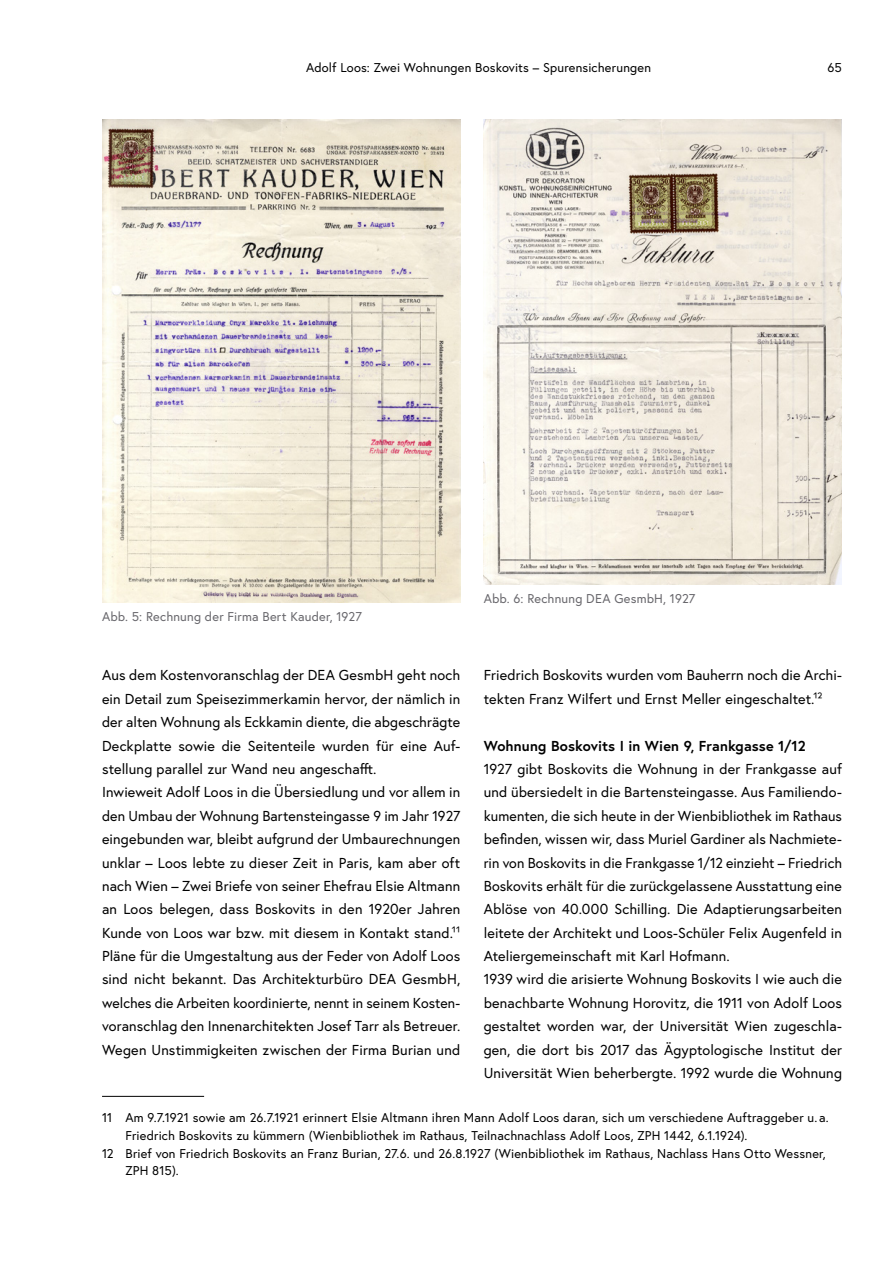
<style>
.page{position:relative;width:893px;height:1263px;background:#fff}
.page>*{position:absolute;margin:0;border:0;box-sizing:border-box;transform-origin:0 0}
.t1{font:14.4px/23.4px "Europa Austria";letter-spacing:.005em;color:#000}
.t2{font:700 14.4px "Europa Austria";letter-spacing:.01em;color:#000}
.t3{font:12.75px "Europa Austria";letter-spacing:.015em;color:#000}
.t4{font:12.75px "Europa Austria";letter-spacing:.015em;color:#68676c}
</style>
<div class="page">
<hr style="left:102px;top:1096px;width:102px;height:1px;background:#000">
<img style="left:102px;top:119px;width:358px;height:483px">
<img style="left:484px;top:119px;width:358px;height:466px">
<p class="t3" style="left:306px;top:59px;width:347px">Adolf Loos: Zwei Wohnungen Boskovits – Spurensicherungen</p>
<p class="t3" style="left:828px;top:59px;width:16px">65</p>
<p class="t4" style="left:102px;top:608px;width:259px">Abb. 5: Rechnung der Firma Bert Kauder, 1927</p>
<p class="t1" style="left:102px;top:663px;width:360px">Aus dem Kostenvoranschlag der DEA GesmbH geht noch ein Detail zum Speisezimmerkamin hervor, der nämlich in der alten Wohnung als Eckkamin diente, die abgeschrägte Deckplatte sowie die Seitenteile wurden für eine Auf&shy;stellung parallel zur Wand neu angeschafft.<br>Inwieweit Adolf Loos in die Übersiedlung und vor allem in den Umbau der Wohnung Bartensteingasse 9 im Jahr 1927 eingebunden war, bleibt aufgrund der Umbaurechnungen unklar – Loos lebte zu dieser Zeit in Paris, kam aber oft nach Wien – Zwei Briefe von seiner Ehefrau Elsie Altmann an Loos belegen, dass Boskovits in den 1920er Jahren Kunde von Loos war bzw. mit diesem in Kontakt stand.11<br>Pläne für die Umgestaltung aus der Feder von Adolf Loos sind nicht bekannt. Das Architekturbüro DEA GesmbH, welches die Arbeiten koordinierte, nennt in seinem Kosten&shy;voranschlag den Innenarchitekten Josef Tarr als Betreuer.<br>Wegen Unstimmigkeiten zwischen der Firma Burian und</p>
<p class="t4" style="left:484px;top:591px;width:211px">Abb. 6: Rechnung DEA GesmbH, 1927</p>
<p class="t1" style="left:484px;top:663px;width:360px">Friedrich Boskovits wurden vom Bauherrn noch die Archi&shy;tekten Franz Wilfert und Ernst Meller eingeschaltet.12</p>
<p class="t2" style="left:484px;top:736px;width:323px">Wohnung Boskovits I in Wien 9, Frankgasse 1/12</p>
<p class="t1" style="left:484px;top:757px;width:360px">1927 gibt Boskovits die Wohnung in der Frankgasse auf und übersiedelt in die Bartensteingasse. Aus Familiendo&shy;kumenten, die sich heute in der Wienbibliothek im Rathaus befinden, wissen wir, dass Muriel Gardiner als Nachmiete&shy;rin von Boskovits in die Frankgasse 1/12 einzieht – Friedrich Boskovits erhält für die zurückgelassene Ausstattung eine Ablöse von 40.000 Schilling. Die Adaptierungsarbeiten leitete der Architekt und Loos-Schüler Felix Augenfeld in Ateliergemeinschaft mit Karl Hofmann.<br>1939 wird die arisierte Wohnung Boskovits I wie auch die benachbarte Wohnung Horovitz, die 1911 von Adolf Loos gestaltet worden war, der Universität Wien zugeschla&shy;gen, die dort bis 2017 das Ägyptologische Institut der Universität Wien beherbergte. 1992 wurde die Wohnung</p>
<p class="t3" style="left:102px;top:1110px;width:728px">11 Am 9.7.1921 sowie am 26.7.1921 erinnert Elsie Altmann ihren Mann Adolf Loos daran, sich um verschiedene Auftraggeber u. a.</p>
<p class="t3" style="left:125px;top:1127px;width:624px">Friedrich Boskovits zu kümmern (Wienbibliothek im Rathaus, Teilnachnachlass Adolf Loos, ZPH 1442, 6.1.1924).</p>
<p class="t3" style="left:102px;top:1145px;width:725px">12 Brief von Friedrich Boskovits an Franz Burian, 27.6. und 26.8.1927 (Wienbibliothek im Rathaus, Nachlass Hans Otto Wessner,</p>
<p class="t3" style="left:125px;top:1162px;width:55px">ZPH 815).</p>
</div>
